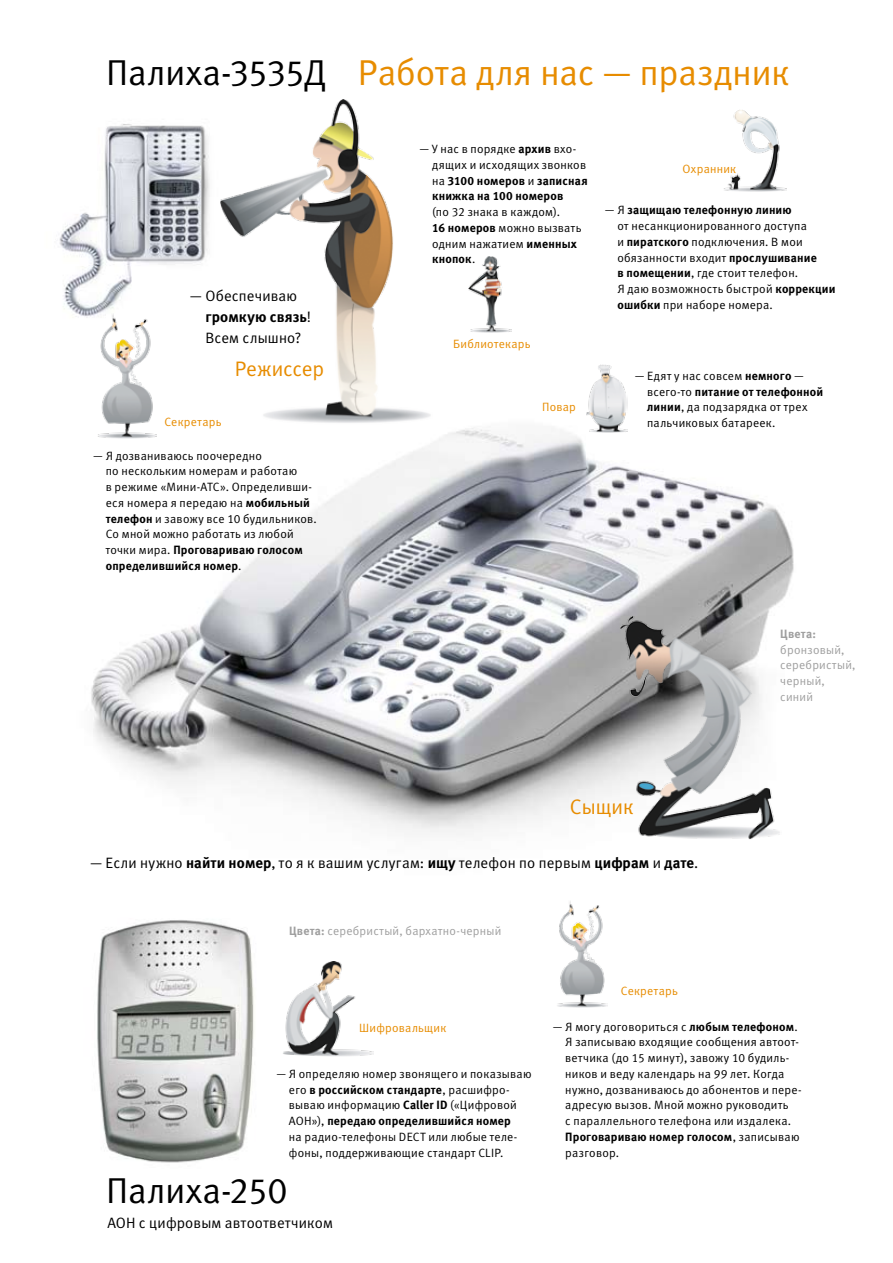
<style>
.page{position:relative;width:893px;height:1263px;background:#fff}
.page>*{position:absolute;margin:0;border:0;box-sizing:border-box;transform-origin:0 0}
.t1{font:36px "Meta Normal LFC";letter-spacing:-.005em;color:#000}
.t2{font:36px "Meta Normal LFC";letter-spacing:.005em;color:#e78c00}
.t3{font:21px "Meta Normal LFC";color:#e78c00}
.t4{font:15px "Meta Normal LFC";letter-spacing:.015em;color:#000}
.t5{font:15px "Meta Bold LFC";letter-spacing:.015em;color:#000}
.t6{font:12px/15.8px "Meta Normal LFC";letter-spacing:.02em;color:#000}
.t7{font:12px/15.8px "Meta Bold LFC";letter-spacing:.015em;color:#000}
.t8{font:12px/15.8px "Meta Normal LFC";letter-spacing:.02em;color:#9f9f9f}
.t9{font:12px "Meta Normal LFC";letter-spacing:.02em;color:#e78c00}
.t10{font:12px "Meta Bold LFC";letter-spacing:.025em;color:#9f9f9f}
.s1{font-family:"Meta Normal LFC"}
.s2{font-family:"Meta Bold LFC"}
</style>
<div class="page">
<img style="left:91px;top:332px;width:703px;height:503px">
<img style="left:59px;top:124px;width:151px;height:194px">
<img style="left:97px;top:920px;width:157px;height:243px">
<img style="left:220px;top:100px;width:212px;height:325px">
<img style="left:621px;top:617px;width:160px;height:223px">
<img style="left:724px;top:110px;width:63px;height:81px">
<img style="left:468px;top:256px;width:44px;height:76px">
<img style="left:587px;top:365px;width:41px;height:68px">
<img style="left:98px;top:313px;width:59px;height:125px">
<img style="left:283px;top:961px;width:91px;height:95px">
<img style="left:557px;top:901px;width:50px;height:107px">
<h1 class="t1" style="left:106px;top:52px;width:221px">Палиха-3535Д</h1>
<p class="t4" style="left:190px;top:287px;width:109px">— Обеспечиваю</p>
<p class="t5" style="left:205px;top:308px;width:107px">громкую связь<span class="s1">!</span></p>
<p class="t4" style="left:205px;top:329px;width:97px">Всем слышно?</p>
<p class="t9" style="left:164px;top:415px;width:58px">Секретарь</p>
<h2 class="t3" style="left:235px;top:357px;width:91px">Режиссер</h2>
<p class="t6" style="left:106px;top:447px;width:213px;text-indent:-13px">— Я дозваниваюсь поочередно<br>по нескольким номерам и работаю<br>в режиме «Мини-АТС». Определивши&shy;еся номера я передаю на <span class="s2">мобильный телефон</span> и завожу все 10 будильников.<br>Со мной можно работать из любой</p>
<p class="t7" style="left:106px;top:542px;width:199px"><span class="s1">точки мира.</span> Проговариваю голосом определившийся номер<span class="s1">.</span></p>
<h1 class="t2" style="left:358px;top:53px;width:433px">Работа для нас — праздник</h1>
<p class="t6" style="left:432px;top:141px;width:156px;text-indent:-13px">— У нас в порядке <span class="s2">архив</span> вхо&shy;дящих и исходящих звонков</p>
<p class="t7" style="left:432px;top:172px;width:157px"><span class="s1">на</span> 3100 номеров <span class="s1">и</span> записная книжка на 100 номеров</p>
<p class="t6" style="left:432px;top:204px;width:151px">(по 32 знака в каждом).<br><span class="s2">16 номеров</span> можно вызвать одним нажатием <span class="s2">именных</span></p>
<p class="t7" style="left:432px;top:251px;width:45px">кнопок<span class="s1">.</span></p>
<p class="t9" style="left:453px;top:337px;width:79px">Библиотекарь</p>
<p class="t9" style="left:542px;top:400px;width:35px">Повар</p>
<p class="t9" style="left:682px;top:162px;width:55px">Охранник</p>
<p class="t7" style="left:605px;top:202px;width:188px"><span class="s1">— Я</span> защищаю телефонную линию</p>
<p class="t6" style="left:617px;top:218px;width:220px">от несанкционированного доступа<br>и <span class="s2">пиратского</span> подключения. В мои обязанности входит <span class="s2">прослушивание<br>в помещении</span>, где стоит телефон.<br>Я даю возможность быстрой <span class="s2">коррекции ошибки</span> при наборе номера.</p>
<p class="t6" style="left:635px;top:368px;width:171px">— Едят у нас совсем <span class="s2">немного</span> —</p>
<p class="t7" style="left:647px;top:383px;width:178px"><span class="s1">всего-то</span> питание от телефонной</p>
<p class="t6" style="left:647px;top:399px;width:162px"><span class="s2">линии</span>, да подзарядка от трех пальчиковых батареек.</p>
<p class="t10" style="left:780px;top:626px;width:37px">Цвета:</p>
<p class="t8" style="left:780px;top:641px;width:77px">бронзовый, серебристый, черный, синий</p>
<h2 class="t3" style="left:570px;top:795px;width:65px">Сыщик</h2>
<p class="t4" style="left:90px;top:854px;width:610px">— Если нужно <span class="s2">найти номер</span>, то я к вашим услугам: <span class="s2">ищу</span> телефон по первым <span class="s2">цифрам</span> и <span class="s2">дате</span>.</p>
<p class="t8" style="left:289px;top:923px;width:214px"><span class="s2">Цвета:</span> серебристый, бархатно-черный</p>
<p class="t9" style="left:621px;top:984px;width:58px">Секретарь</p>
<p class="t9" style="left:359px;top:1021px;width:88px">Шифровальщик</p>
<p class="t6" style="left:565px;top:1018px;width:238px;text-indent:-13px">— Я могу договориться с <span class="s2">любым телефоном</span>.<br>Я записываю входящие сообщения автоот&shy;ветчика (до 15 минут), завожу 10 будиль&shy;ников и веду календарь на 99 лет. Когда нужно, дозваниваюсь до абонентов и пере&shy;адресую вызов. Мной можно руководить<br>с параллельного телефона или издалека.</p>
<p class="t7" style="left:565px;top:1129px;width:236px">Проговариваю номер голосом<span class="s1">, записываю</span></p>
<p class="t6" style="left:565px;top:1144px;width:55px">разговор.</p>
<p class="t6" style="left:276px;top:1066px;width:257px">— Я определяю номер звонящего и показываю</p>
<p class="t7" style="left:289px;top:1081px;width:222px"><span class="s1">его</span> в российском стандарте<span class="s1">, расшифро-</span></p>
<p class="t6" style="left:289px;top:1097px;width:229px">вываю информацию <span class="s2">Caller ID</span> («Цифровой</p>
<p class="t7" style="left:289px;top:1113px;width:223px"><span class="s1">АОН»),</span> передаю определившийся номер</p>
<p class="t6" style="left:289px;top:1129px;width:230px">на радио-телефоны DECT или любые теле&shy;фоны, поддерживающие стандарт CLIP.</p>
<h1 class="t1" style="left:106px;top:1170px;width:183px">Палиха-250</h1>
<p class="t4" style="left:107px;top:1214px;width:227px">АОН с цифровым автоответчиком</p>
</div>
